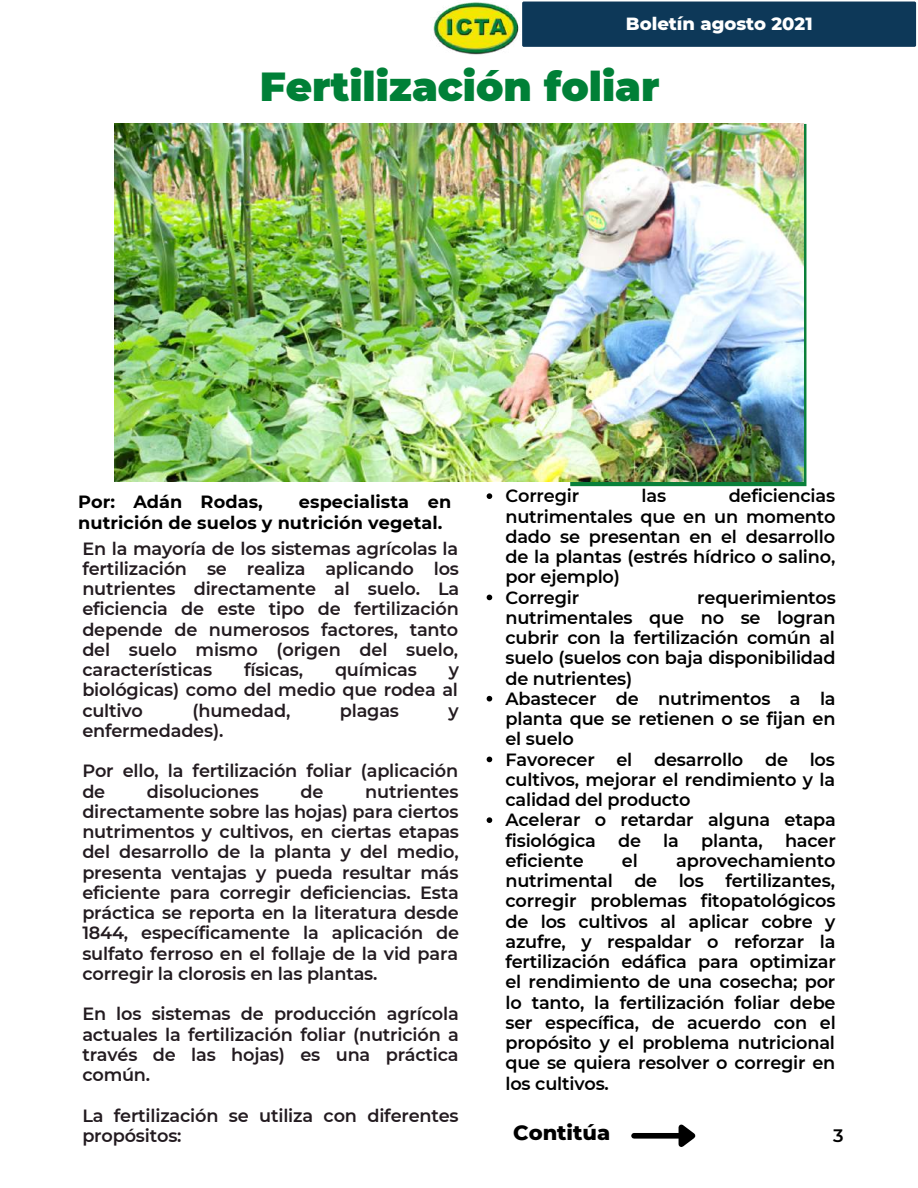
<style>
.page{position:relative;width:918px;height:1188px;background:#fff}
.page>*{position:absolute;margin:0;border:0;box-sizing:border-box;transform-origin:0 0}
.t1{font:900 40.5px "Montserrat";color:#008037}
.t2{font:800 21px "Montserrat";color:#000}
.t3{font:800 18px "Montserrat";color:#fff}
.t4{font:600 18px "Montserrat";color:#000}
.t5{font:600 17.7px/20.2px "Montserrat";letter-spacing:-.01em;color:#231b20;text-align:justify}
.t6{font:600 17.7px/20.2px "Montserrat";letter-spacing:-.01em;color:#000}
.t7{font:700 17.7px/21.3px "Montserrat";letter-spacing:.005em;color:#000}
</style>
<div class="page">
<div style="left:522px;top:1px;width:395px;height:46px;background:#0d3858"></div>
<img style="left:433px;top:2px;width:86px;height:53px">
<div style="left:634px;top:1133px;width:45px;height:6px;background:#000"></div>
<svg style="left:674px;top:1124px;width:22px;height:23px"></svg>
<svg style="left:570px;top:124px;width:236px;height:362px;fill:#09803a"></svg>
<img style="left:115px;top:124px;width:688px;height:357px">
<svg style="left:487px;top:493px;width:5px;height:6px"></svg>
<svg style="left:487px;top:595px;width:5px;height:5px"></svg>
<svg style="left:487px;top:696px;width:5px;height:5px"></svg>
<svg style="left:487px;top:757px;width:5px;height:5px"></svg>
<svg style="left:487px;top:817px;width:5px;height:6px"></svg>
<p class="t3" style="left:626px;top:12px;width:188px">Boletín agosto 2021</p>
<h1 class="t1" style="left:260px;top:62px;width:401px">Fertilización foliar</h1>
<p class="t7" style="left:78px;top:491px;width:375px;text-indent:221px">especialista en nutrición de suelos y nutrición vegetal.</p>
<p class="t7" style="left:78px;top:491px;width:186px">Por: Adán Rodas,</p>
<p class="t5" style="left:82px;top:538px;width:378px">En la mayoría de los sistemas agrícolas la fertilización se realiza aplicando los nutrientes directamente al suelo. La eficiencia de este tipo de fertilización depende de numerosos factores, tanto del suelo mismo (origen del suelo, características</p>
<p class="t5" style="left:244px;top:660px;width:61px">físicas,</p>
<p class="t5" style="left:335px;top:660px;width:83px">químicas</p>
<p class="t5" style="left:82px;top:660px;width:378px;text-indent:366px">y biológicas) como del medio que rodea al cultivo</p>
<p class="t5" style="left:192px;top:700px;width:99px">(humedad,</p>
<p class="t5" style="left:340px;top:700px;width:61px">plagas</p>
<p class="t5" style="left:449px;top:700px;width:12px">y</p>
<p class="t5" style="left:82px;top:720px;width:142px">enfermedades).</p>
<p class="t5" style="left:82px;top:761px;width:377px">Por ello, la fertilización foliar (aplicación de</p>
<p class="t5" style="left:82px;top:781px;width:378px;text-indent:283px">nutrientes directamente sobre las hojas) para ciertos nutrimentos y cultivos, en ciertas etapas del desarrollo de la planta y del medio, presenta ventajas y pueda resultar más eficiente para corregir deficiencias. Esta práctica se reporta en la literatura desde 1844, específicamente la aplicación de sulfato ferroso en el follaje de la vid para corregir la clorosis en las plantas.</p>
<p class="t5" style="left:82px;top:1004px;width:378px">En los sistemas de producción agrícola actuales la fertilización foliar (nutrición a través de las hojas) es una práctica común.</p>
<p class="t5" style="left:82px;top:1105px;width:378px">La fertilización se utiliza con diferentes propósitos:</p>
<p class="t5" style="left:147px;top:781px;width:113px">disoluciones</p>
<p class="t5" style="left:301px;top:781px;width:24px">de</p>
<p class="t6" style="left:505px;top:486px;width:332px;text-indent:223px">deficiencias nutrimentales que en un momento dado se presentan en el desarrollo de la plantas (estrés hídrico o salino, por ejemplo)<br>Corregir</p>
<p class="t6" style="left:505px;top:486px;width:75px">Corregir</p>
<p class="t6" style="left:642px;top:486px;width:26px">las</p>
<p class="t6" style="left:505px;top:587px;width:332px;text-indent:192px">requerimientos nutrimentales que no se logran cubrir con la fertilización común al suelo (suelos con baja disponibilidad de nutrientes)<br>Abastecer de nutrimentos a la planta que se retienen o se fijan en el suelo<br>Favorecer el desarrollo de los cultivos, mejorar el rendimiento y la calidad del producto<br>Acelerar o retardar alguna etapa fisiológica</p>
<p class="t6" style="left:618px;top:830px;width:24px">de</p>
<p class="t6" style="left:663px;top:830px;width:17px">la</p>
<p class="t6" style="left:701px;top:830px;width:63px">planta,</p>
<p class="t6" style="left:785px;top:830px;width:52px">hacer</p>
<p class="t6" style="left:505px;top:850px;width:332px;text-align:justify;text-indent:171px">aprovechamiento nutrimental de los fertilizantes, corregir problemas fitopatológicos de los cultivos al aplicar cobre y azufre, y respaldar o reforzar la fertilización edáfica para optimizar el rendimiento de una cosecha; por lo tanto, la fertilización foliar debe ser específica, de acuerdo con el propósito y el problema nutricional que se quiera resolver o corregir en los cultivos.</p>
<p class="t6" style="left:505px;top:850px;width:80px">eficiente</p>
<p class="t6" style="left:622px;top:850px;width:17px">el</p>
<p class="t2" style="left:513px;top:1120px;width:99px">Contitúa</p>
<p class="t4" style="left:833px;top:1125px;width:12px">3</p>
</div>
